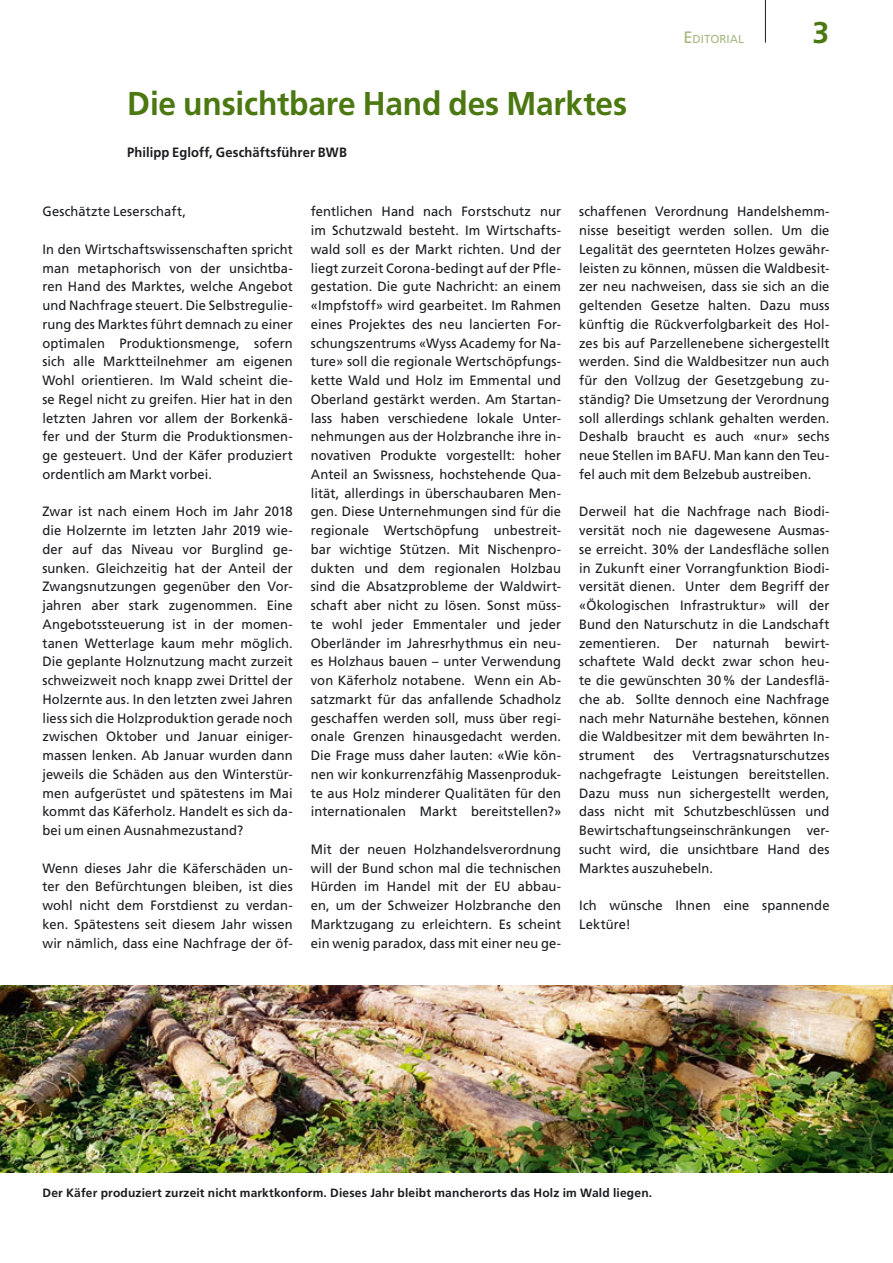
<style>
.page{position:relative;width:893px;height:1263px;background:#fff}
.page>*{position:absolute;margin:0;border:0;box-sizing:border-box;transform-origin:0 0}
.t1{font:700 33px "Frutiger LT";letter-spacing:-.005em;color:#4b7810;scale:.96 1}
.t2{font:700 30px "Frutiger LT";color:#4b7810}
.t3{font:13.5px/18.8px "Frutiger LT";letter-spacing:.005em;color:#1b1c20;text-align:justify;scale:.96 1}
.t4{font:700 13.5px "Frutiger LT";letter-spacing:.01em;color:#1b1c20;scale:.96 1}
.t5{font:700 12px "Frutiger LT";letter-spacing:.015em;color:#1b1c20}
.t6{font:11.55px "Frutiger LT Std";color:#a5b880}
.s1{font-size:16.5px}
</style>
<div class="page">
<hr style="left:765px;top:0;width:1px;height:43px;background:#1b1c20">
<img style="left:0;top:986px;width:893px;height:186px">
<h1 class="t1" style="left:127px;top:91px;width:522px">Die unsichtbare Hand des Marktes</h1>
<p class="t4" style="left:127px;top:147px;width:231px">Philipp Egloff, Geschäftsführer BWB</p>
<p class="t6" style="left:683px;top:32px;width:62px"><span class="s1">E</span>DITORIAL</p>
<h2 class="t2" style="left:812px;top:20px;width:18px">3</h2>
<p class="t3" style="left:42px;top:203px;width:151px">Geschätzte Leserschaft,</p>
<p class="t3" style="left:42px;top:241px;width:262px">In den Wirtschaftswissenschaften spricht man metaphorisch von der unsichtba&shy;ren Hand des Marktes, welche Angebot und Nachfrage steuert. Die Selbstregulie&shy;rung des Marktes führt demnach zu einer optimalen Produktionsmenge, sofern sich alle Marktteilnehmer am eigenen Wohl orientieren. Im Wald scheint die&shy;se Regel nicht zu greifen. Hier hat in den letzten Jahren vor allem der Borkenkä&shy;fer und der Sturm die Produktionsmen&shy;ge gesteuert. Und der Käfer produziert ordentlich am Markt vorbei.</p>
<p class="t3" style="left:42px;top:503px;width:262px">Zwar ist nach einem Hoch im Jahr 2018 die Holzernte im letzten Jahr 2019 wie&shy;der auf das Niveau vor Burglind ge&shy;sunken. Gleichzeitig hat der Anteil der Zwangsnutzungen gegenüber den Vor&shy;jahren aber stark zugenommen. Eine Angebotssteuerung ist in der momen&shy;tanen Wetterlage kaum mehr möglich.<br>Die geplante Holznutzung macht zurzeit schweizweit noch knapp zwei Drittel der Holzernte aus. In den letzten zwei Jahren liess sich die Holzproduktion gerade noch zwischen Oktober und Januar einiger&shy;massen lenken. Ab Januar wurden dann jeweils die Schäden aus den Winterstür&shy;men aufgerüstet und spätestens im Mai kommt das Käferholz. Handelt es sich da&shy;bei um einen Ausnahmezustand?</p>
<p class="t3" style="left:42px;top:860px;width:262px">Wenn dieses Jahr die Käferschäden un&shy;ter den Befürchtungen bleiben, ist dies wohl nicht dem Forstdienst zu verdan&shy;ken. Spätestens seit diesem Jahr wissen wir nämlich, dass eine Nachfrage der öf-</p>
<p class="t3" style="left:311px;top:203px;width:262px">fentlichen Hand nach Forstschutz nur im Schutzwald besteht. Im Wirtschafts&shy;wald soll es der Markt richten. Und der liegt zurzeit Corona-bedingt auf der Pfle&shy;gestation. Die gute Nachricht: an einem «Impfstoff» wird gearbeitet. Im Rahmen eines Projektes des neu lancierten For&shy;schungszentrums «Wyss Academy for Na&shy;ture» soll die regionale Wertschöpfungs&shy;kette Wald und Holz im Emmental und Oberland gestärkt werden. Am Startan&shy;lass haben verschiedene lokale Unter&shy;nehmungen aus der Holzbranche ihre in&shy;novativen Produkte vorgestellt: hoher Anteil an Swissness, hochstehende Qua&shy;lität, allerdings in überschaubaren Men&shy;gen. Diese Unternehmungen sind für die regionale Wertschöpfung unbestreit&shy;bar wichtige Stützen. Mit Nischenpro&shy;dukten und dem regionalen Holzbau sind die Absatzprobleme der Waldwirt&shy;schaft aber nicht zu lösen. Sonst müss&shy;te wohl jeder Emmentaler und jeder Oberländer im Jahresrhythmus ein neu&shy;es Holzhaus bauen – unter Verwendung von Käferholz notabene. Wenn ein Ab&shy;satzmarkt für das anfallende Schadholz geschaffen werden soll, muss über regi&shy;onale Grenzen hinausgedacht werden.<br>Die Frage muss daher lauten: «Wie kön&shy;nen wir konkurrenzfähig Massenproduk&shy;te aus Holz minderer Qualitäten für den internationalen Markt bereitstellen?»</p>
<p class="t3" style="left:311px;top:841px;width:262px">Mit der neuen Holzhandelsverordnung will der Bund schon mal die technischen Hürden im Handel mit der EU abbau&shy;en, um der Schweizer Holzbranche den Marktzugang zu erleichtern. Es scheint ein wenig paradox, dass mit einer neu ge-</p>
<p class="t3" style="left:579px;top:203px;width:262px">schaffenen Verordnung Handelshemm&shy;nisse beseitigt werden sollen. Um die Legalität des geernteten Holzes gewähr&shy;leisten zu können, müssen die Waldbesit&shy;zer neu nachweisen, dass sie sich an die geltenden Gesetze halten. Dazu muss künftig die Rückverfolgbarkeit des Hol&shy;zes bis auf Parzellenebene sichergestellt werden. Sind die Waldbesitzer nun auch für den Vollzug der Gesetzgebung zu&shy;ständig? Die Umsetzung der Verordnung soll allerdings schlank gehalten werden.<br>Deshalb braucht es auch «nur» sechs neue Stellen im BAFU. Man kann den Teu&shy;fel auch mit dem Belzebub austreiben.</p>
<p class="t3" style="left:579px;top:503px;width:262px">Derweil hat die Nachfrage nach Biodi&shy;versität noch nie dagewesene Ausmas&shy;se erreicht. 30% der Landesfläche sollen in Zukunft einer Vorrangfunktion Biodi&shy;versität dienen. Unter dem Begriff der «Ökologischen Infrastruktur» will der Bund den Naturschutz in die Landschaft zementieren. Der naturnah bewirt&shy;schaftete Wald deckt zwar schon heu&shy;te die gewünschten 30 % der Landesflä&shy;che ab. Sollte dennoch eine Nachfrage nach mehr Naturnähe bestehen, können die Waldbesitzer mit dem bewährten In&shy;strument</p>
<p class="t3" style="left:579px;top:747px;width:262px;text-indent:113px">Vertragsnaturschutzes nachgefragte Leistungen bereitstellen.<br>Dazu muss nun sichergestellt werden, dass nicht mit Schutzbeschlüssen und Bewirtschaftungseinschränkungen ver&shy;sucht wird, die unsichtbare Hand des Marktes auszuhebeln.</p>
<p class="t3" style="left:579px;top:897px;width:262px">Ich wünsche Ihnen eine spannende<br>Lektüre!</p>
<p class="t3" style="left:653px;top:747px;width:23px">des</p>
<p class="t5" style="left:42px;top:1187px;width:611px">Der Käfer produziert zurzeit nicht marktkonform. Dieses Jahr bleibt mancherorts das Holz im Wald liegen.</p>
</div>
